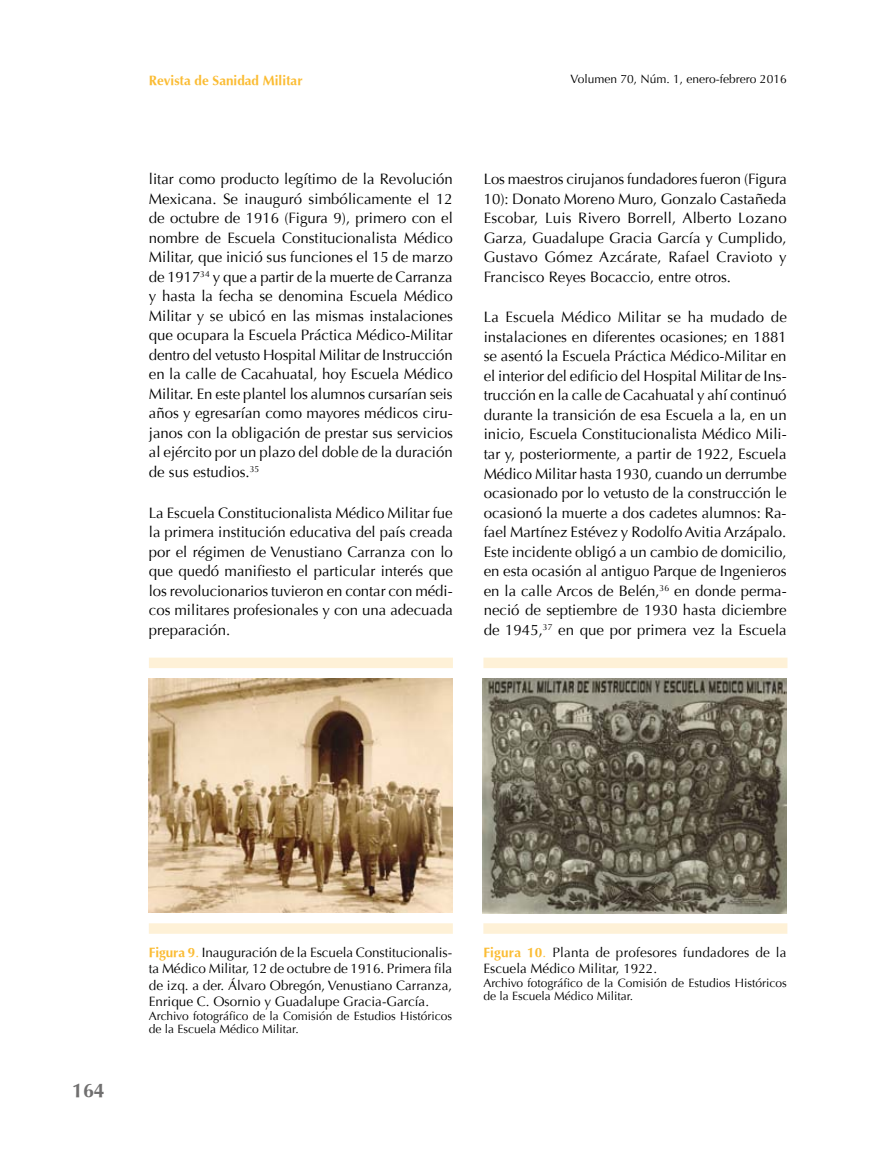
<style>
.page{position:relative;width:893px;height:1149px;background:#fff}
.page>*{position:absolute;margin:0;border:0;box-sizing:border-box;transform-origin:0 0}
.t1{font:700 19.5px "Optima";color:#706f6f}
.t2{font:15px/19.5px "Optima";color:#000;text-align:justify}
.t3{font:13.5px/16.5px "Optima";color:#000;text-align:justify}
.t4{font:700 13.5px "Optima";color:#fbbc33}
.t5{font:12px/13.5px "Optima";color:#000}
.s1{font-weight:700;color:#fbbc33}
.s2{color:#fbbc33}
</style>
<div class="page">
<div style="left:149px;top:923px;width:304px;height:10px;background:#fef1d7"></div>
<div style="left:483px;top:923px;width:304px;height:10px;background:#fef1d7"></div>
<div style="left:149px;top:657px;width:304px;height:11px;background:#fef1d7"></div>
<div style="left:483px;top:657px;width:304px;height:11px;background:#fef1d7"></div>
<img style="left:149px;top:678px;width:304px;height:234px">
<img style="left:483px;top:678px;width:303px;height:235px">
<p class="t4" style="left:149px;top:72px;width:155px">Revista de Sanidad Militar</p>
<p class="t5" style="left:571px;top:72px;width:218px">Volumen 70, Núm. 1, enero-febrero 2016</p>
<p class="t2" style="left:149px;top:169px;width:306px">litar como producto legítimo de la Revolución Mexicana. Se inauguró simbólicamente el 12 de octubre de 1916 (Figura 9), primero con el nombre de Escuela Constitucionalista Médico Militar, que inició sus funciones el 15 de marzo de 1917<sup>34</sup> y que a partir de la muerte de Carranza y hasta la fecha se denomina Escuela Médico Militar y se ubicó en las mismas instalaciones que ocupara la Escuela Práctica Médico-Militar dentro del vetusto Hospital Militar de Instrucción en la calle de Cacahuatal, hoy Escuela Médico Militar. En este plantel los alumnos cursarían seis años y egresarían como mayores médicos ciru&shy;janos con la obligación de prestar sus servicios al ejército por un plazo del doble de la duración de sus estudios.<sup>35</sup></p>
<p class="t2" style="left:149px;top:502px;width:306px">La Escuela Constitucionalista Médico Militar fue la primera institución educativa del país creada por el régimen de Venustiano Carranza con lo que quedó manifiesto el particular interés que los revolucionarios tuvieron en contar con médi&shy;cos militares profesionales y con una adecuada preparación.</p>
<p class="t2" style="left:484px;top:169px;width:305px">Los maestros cirujanos fundadores fueron (Figura 10): Donato Moreno Muro, Gonzalo Castañeda Escobar, Luis Rivero Borrell, Alberto Lozano Garza, Guadalupe Gracia García y Cumplido, Gustavo Gómez Azcárate, Rafael Cravioto y Francisco Reyes Bocaccio, entre otros.</p>
<p class="t2" style="left:484px;top:307px;width:305px">La Escuela Médico Militar se ha mudado de instalaciones en diferentes ocasiones; en 1881 se asentó la Escuela Práctica Médico-Militar en el interior del edificio del Hospital Militar de Ins&shy;trucción en la calle de Cacahuatal y ahí continuó durante la transición de esa Escuela a la, en un inicio, Escuela Constitucionalista Médico Mili&shy;tar y, posteriormente, a partir de 1922, Escuela Médico Militar hasta 1930, cuando un derrumbe ocasionado por lo vetusto de la construcción le ocasionó la muerte a dos cadetes alumnos: Ra&shy;fael Martínez Estévez y Rodolfo Avitia Arzápalo.<br>Este incidente obligó a un cambio de domicilio, en esta ocasión al antiguo Parque de Ingenieros en la calle Arcos de Belén,<sup>36</sup> en donde perma&shy;neció de septiembre de 1930 hasta diciembre de 1945,<sup>37</sup> en que por primera vez la Escuela</p>
<h1 class="t1" style="left:72px;top:1079px;width:34px">164</h1>
<p class="t3" style="left:149px;top:943px;width:305px"><span class="s1">Figura 9</span><span class="s2">.</span> Inauguración de la Escuela Constitucionalis&shy;ta Médico Militar, 12 de octubre de 1916. Primera fila de izq. a der. Álvaro Obregón, Venustiano Carranza, Enrique C. Osornio y Guadalupe Gracia-García.</p>
<p class="t5" style="left:149px;top:1008px;width:305px">Archivo fotográfico de la Comisión de Estudios Históricos de la Escuela Médico Militar.</p>
<p class="t3" style="left:483px;top:943px;width:305px"><span class="s1">Figura 10</span><span class="s2">.</span> Planta de profesores fundadores de la<br>Escuela Médico Militar, 1922.</p>
<p class="t5" style="left:483px;top:975px;width:305px">Archivo fotográfico de la Comisión de Estudios Históricos de la Escuela Médico Militar.</p>
</div>
